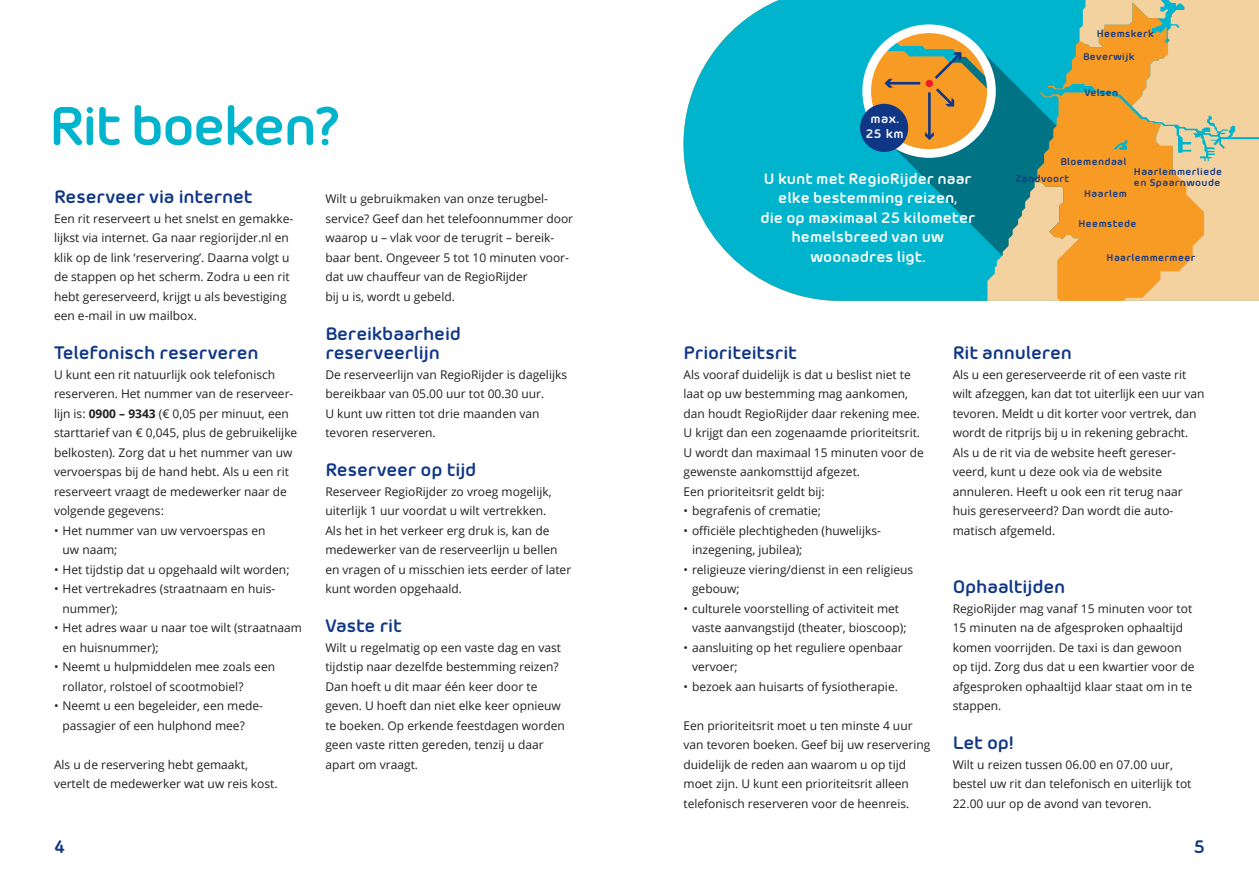
<style>
.page{position:relative;width:1259px;height:893px;background:#fff}
.page>*{position:absolute;margin:0;border:0;box-sizing:border-box;transform-origin:0 0}
.t1{font:700 54px "Morebi Rounded";letter-spacing:-.04em;color:#00b4cd}
.t2{font:700 18px/19.5px "Morebi Rounded";letter-spacing:-.01em;color:#103785}
.t3{font:700 15px/19.5px "Morebi Rounded";color:#fff;text-align:center}
.t4{font:700 12.3px/14.7px "Morebi Rounded";letter-spacing:.04em;color:#fff;text-align:center}
.t5{font:12px/19.5px "Open Sans";color:#231f20}
.t6{font:700 9.75px/10.9px "Morebi Rounded";letter-spacing:.04em;color:#103785}
.s1{font-weight:700}
</style>
<div class="page">
<svg style="left:683px;top:0;width:351px;height:301px;background:#26bfd4"></svg>
<svg style="left:879px;top:41px;width:155px;height:260px;background:#00a2b9"></svg>
<svg style="left:987px;top:124px;width:47px;height:177px;background:#589891"></svg>
<svg style="left:1034px;top:0;width:225px;height:301px;background:#ddb66d"></svg>
<div style="left:862px;top:24px;width:133px;height:134px;border:9px solid #fff;border-radius:50%"></div>
<div style="left:860px;top:104px;width:48px;height:48px;background:#103785;border-radius:50%"></div>
<svg style="left:866px;top:29px;width:122px;height:122px"></svg>
<p class="t6" style="left:1096px;top:27px;width:59px">Heemskerk</p>
<p class="t6" style="left:1083px;top:50px;width:53px">Beverwijk</p>
<h1 class="t1" style="left:49px;top:86px;width:294px">Rit boeken?</h1>
<h2 class="t2" style="left:54px;top:186px;width:200px">Reserveer via internet</h2>
<p class="t5" style="left:54px;top:208px;width:241px">Een rit reserveert u het snelst en gemakke&shy;lijkst via internet. Ga naar regiorijder.nl en klik op de link ‘reservering’. Daarna volgt u de stappen op het scherm. Zodra u een rit hebt gereserveerd, krijgt u als bevestiging een e-mail in uw mailbox.</p>
<h2 class="t2" style="left:54px;top:342px;width:206px">Telefonisch reserveren</h2>
<p class="t5" style="left:54px;top:364px;width:245px">U kunt een rit natuurlijk ook telefonisch reserveren. Het nummer van de reserveer&shy;lijn is: <span class="s1">0900 – 9343</span> (€ 0,05 per minuut, een starttarief van € 0,045, plus de gebruikelijke belkosten). Zorg dat u het nummer van uw vervoerspas bij de hand hebt. Als u een rit reserveert vraagt de medewerker naar de volgende gegevens:</p>
<p class="t5" style="left:63px;top:520px;width:204px;text-indent:-9px">• Het nummer van uw vervoerspas en uw naam;</p>
<p class="t5" style="left:54px;top:559px;width:237px">• Het tijdstip dat u opgehaald wilt worden;</p>
<p class="t5" style="left:63px;top:579px;width:213px;text-indent:-9px">• Het vertrekadres (straatnaam en huis&shy;nummer);</p>
<p class="t5" style="left:63px;top:618px;width:241px;text-indent:-9px">• Het adres waar u naar toe wilt (straatnaam en huisnummer);</p>
<p class="t5" style="left:63px;top:657px;width:214px;text-indent:-9px">• Neemt u hulpmiddelen mee zoals een rollator, rolstoel of scootmobiel?</p>
<p class="t5" style="left:63px;top:696px;width:201px;text-indent:-9px">• Neemt u een begeleider, een mede&shy;passagier of een hulphond mee?</p>
<p class="t5" style="left:54px;top:754px;width:225px">Als u de reservering hebt gemaakt, vertelt de medewerker wat uw reis kost.</p>
<p class="t5" style="left:325px;top:189px;width:249px">Wilt u gebruikmaken van onze terugbel&shy;service? Geef dan het telefoonnummer door waarop u – vlak voor de terugrit – bereik&shy;baar bent. Ongeveer 5 tot 10 minuten voor&shy;dat uw chauffeur van de RegioRijder<br>bij u is, wordt u gebeld.</p>
<h2 class="t2" style="left:325px;top:322px;width:137px">Bereikbaarheid reserveerlijn</h2>
<p class="t5" style="left:325px;top:364px;width:243px">De reserveerlijn van RegioRijder is dagelijks bereikbaar van 05.00 uur tot 00.30 uur.<br>U kunt uw ritten tot drie maanden van tevoren reserveren.</p>
<h2 class="t2" style="left:325px;top:459px;width:153px">Reserveer op tijd</h2>
<p class="t5" style="left:325px;top:481px;width:247px">Reserveer RegioRijder zo vroeg mogelijk, uiterlijk 1 uur voordat u wilt vertrekken.<br>Als het in het verkeer erg druk is, kan de medewerker van de reserveerlijn u bellen en vragen of u misschien iets eerder of later kunt worden opgehaald.</p>
<h2 class="t2" style="left:325px;top:615px;width:78px">Vaste rit</h2>
<p class="t5" style="left:325px;top:637px;width:241px">Wilt u regelmatig op een vaste dag en vast tijdstip naar dezelfde bestemming reizen?<br>Dan hoeft u dit maar één keer door te geven. U hoeft dan niet elke keer opnieuw te boeken. Op erkende feestdagen worden geen vaste ritten gereden, tenzij u daar apart om vraagt.</p>
<p class="t4" style="left:865px;top:110px;width:39px">max.<br>25 km</p>
<p class="t3" style="left:760px;top:168px;width:216px">U kunt met RegioRijder naar elke bestemming reizen,<br>die op maximaal 25 kilometer hemelsbreed van uw woonadres ligt.</p>
<p class="t6" style="left:1084px;top:86px;width:35px">Velsen</p>
<p class="t6" style="left:1060px;top:155px;width:68px">Bloemendaal</p>
<p class="t6" style="left:1015px;top:173px;width:55px">Zandvoort</p>
<p class="t6" style="left:1084px;top:187px;width:44px">Haarlem</p>
<p class="t6" style="left:1134px;top:166px;width:90px">Haarlemmerliede en Spaarnwoude</p>
<p class="t6" style="left:1078px;top:217px;width:60px">Heemstede</p>
<p class="t6" style="left:1106px;top:251px;width:90px">Haarlemmermeer</p>
<h2 class="t2" style="left:683px;top:342px;width:115px">Prioriteitsrit</h2>
<p class="t5" style="left:683px;top:364px;width:242px">Als vooraf duidelijk is dat u beslist niet te laat op uw bestemming mag aankomen, dan houdt RegioRijder daar rekening mee.<br>U krijgt dan een zogenaamde prioriteitsrit.<br>U wordt dan maximaal 15 minuten voor de gewenste aankomsttijd afgezet.<br>Een prioriteitsrit geldt bij:</p>
<p class="t5" style="left:683px;top:501px;width:139px">• begrafenis of crematie;</p>
<p class="t5" style="left:692px;top:520px;width:190px;text-indent:-9px">• officiële plechtigheden (huwelijks&shy;inzegening, jubilea);</p>
<p class="t5" style="left:692px;top:559px;width:223px;text-indent:-9px">• religieuze viering/dienst in een religieus gebouw;</p>
<p class="t5" style="left:692px;top:598px;width:216px;text-indent:-9px">• culturele voorstelling of activiteit met vaste aanvangstijd (theater, bioscoop);</p>
<p class="t5" style="left:692px;top:637px;width:212px;text-indent:-9px">• aansluiting op het reguliere openbaar vervoer;</p>
<p class="t5" style="left:683px;top:676px;width:216px">• bezoek aan huisarts of fysiotherapie.</p>
<p class="t5" style="left:683px;top:715px;width:248px">Een prioriteitsrit moet u ten minste 4 uur van tevoren boeken. Geef bij uw reservering duidelijk de reden aan waarom u op tijd moet zijn. U kunt een prioriteitsrit alleen telefonisch reserveren voor de heenreis.</p>
<h2 class="t2" style="left:952px;top:342px;width:121px">Rit annuleren</h2>
<p class="t5" style="left:952px;top:364px;width:253px">Als u een gereserveerde rit of een vaste rit wilt afzeggen, kan dat tot uiterlijk een uur van tevoren. Meldt u dit korter voor vertrek, dan wordt de ritprijs bij u in rekening gebracht.<br>Als u de rit via de website heeft gereser&shy;veerd, kunt u deze ook via de website annuleren. Heeft u ook een rit terug naar huis gereserveerd? Dan wordt die auto&shy;matisch afgemeld.</p>
<h2 class="t2" style="left:952px;top:576px;width:114px">Ophaaltijden</h2>
<p class="t5" style="left:952px;top:598px;width:243px">RegioRijder mag vanaf 15 minuten voor tot 15 minuten na de afgesproken ophaaltijd komen voorrijden. De taxi is dan gewoon op tijd. Zorg dus dat u een kwartier voor de afgesproken ophaaltijd klaar staat om in te stappen.</p>
<h2 class="t2" style="left:952px;top:732px;width:63px">Let op!</h2>
<p class="t5" style="left:952px;top:754px;width:240px">Wilt u reizen tussen 06.00 en 07.00 uur, bestel uw rit dan telefonisch en uiterlijk tot<br>22.00 uur op de avond van tevoren.</p>
<h2 class="t2" style="left:54px;top:835px;width:13px">4</h2>
<h2 class="t2" style="left:1193px;top:835px;width:13px">5</h2>
</div>
